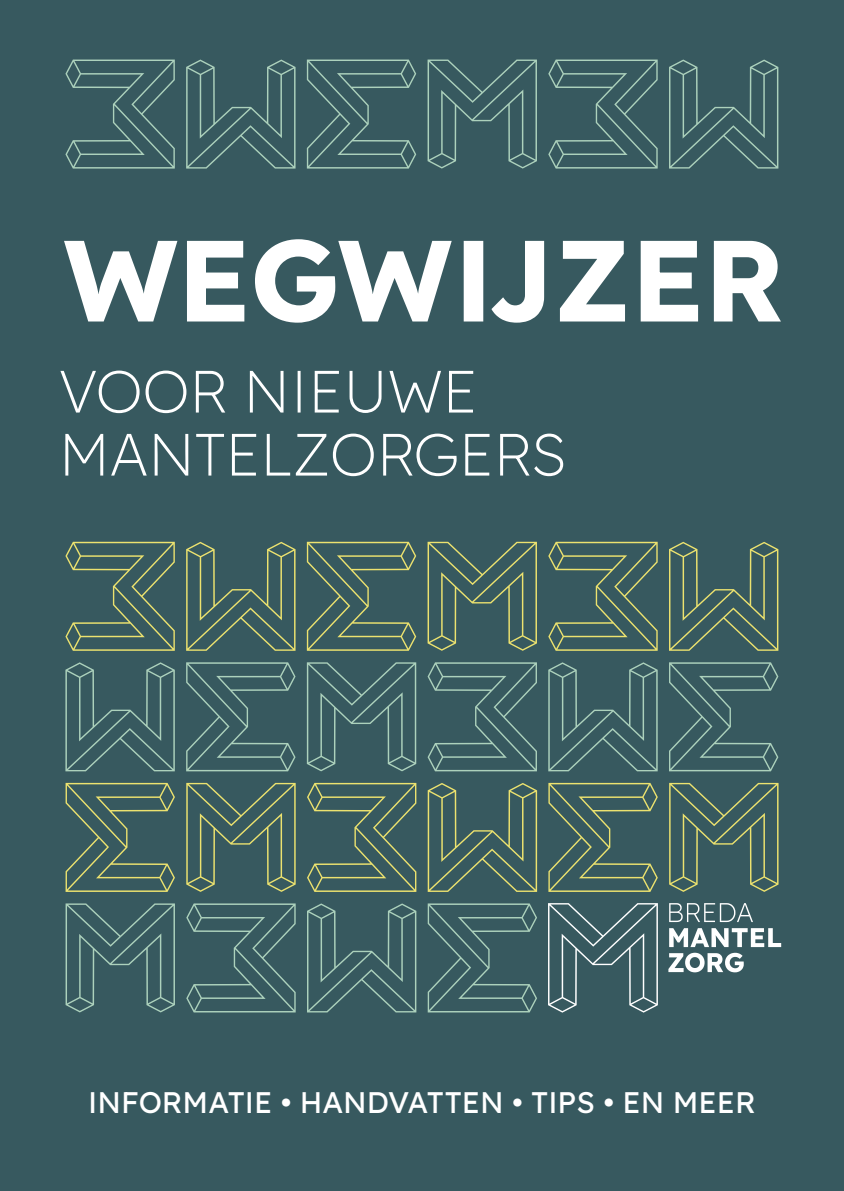
<style>
.page{position:relative;width:844px;height:1191px;background:#fff}
.page>*{position:absolute;margin:0;border:0;box-sizing:border-box;transform-origin:0 0}
.t1{font:700 115.15px "Lexend";letter-spacing:-.01em;color:#fff}
.t2{font:200 59.5px/63px "Lexend";color:#fff}
.t3{font:29.75px "Lexend";color:#fff}
</style>
<div class="page">
<div style="left:0;top:0;width:843px;height:1191px;background:#37595f"></div>
<svg style="left:186px;top:60px;width:109px;height:109px"></svg>
<svg style="left:669px;top:60px;width:109px;height:109px"></svg>
<svg style="left:427px;top:60px;width:110px;height:109px"></svg>
<svg style="left:307px;top:60px;width:109px;height:109px"></svg>
<svg style="left:65px;top:60px;width:110px;height:109px"></svg>
<svg style="left:548px;top:60px;width:109px;height:109px"></svg>
<svg style="left:186px;top:542px;width:109px;height:109px"></svg>
<svg style="left:427px;top:542px;width:110px;height:109px"></svg>
<svg style="left:669px;top:542px;width:109px;height:109px"></svg>
<svg style="left:307px;top:542px;width:109px;height:109px"></svg>
<svg style="left:65px;top:542px;width:110px;height:109px"></svg>
<svg style="left:548px;top:542px;width:109px;height:109px"></svg>
<svg style="left:669px;top:783px;width:109px;height:109px"></svg>
<svg style="left:186px;top:783px;width:109px;height:109px"></svg>
<svg style="left:427px;top:783px;width:110px;height:109px"></svg>
<svg style="left:548px;top:783px;width:109px;height:109px"></svg>
<svg style="left:66px;top:783px;width:109px;height:109px"></svg>
<svg style="left:307px;top:783px;width:109px;height:109px"></svg>
<svg style="left:65px;top:662px;width:110px;height:109px"></svg>
<svg style="left:307px;top:662px;width:109px;height:109px"></svg>
<svg style="left:548px;top:662px;width:109px;height:109px"></svg>
<svg style="left:669px;top:662px;width:109px;height:109px"></svg>
<svg style="left:186px;top:662px;width:109px;height:109px"></svg>
<svg style="left:427px;top:662px;width:110px;height:109px"></svg>
<svg style="left:66px;top:903px;width:109px;height:109px"></svg>
<svg style="left:307px;top:903px;width:109px;height:109px"></svg>
<svg style="left:427px;top:903px;width:110px;height:109px"></svg>
<svg style="left:186px;top:903px;width:109px;height:109px"></svg>
<svg style="left:668px;top:903px;width:113px;height:70px"></svg>
<svg style="left:548px;top:903px;width:109px;height:109px"></svg>
<h1 class="t1" style="left:64px;top:197px;width:722px">WEGWIJZER</h1>
<h2 class="t2" style="left:59px;top:356px;width:508px">VOOR NIEUWE<br>MANTELZORGERS</h2>
<p class="t3" style="left:88px;top:1081px;width:668px">INFORMATIE • HANDVATTEN • TIPS • EN MEER</p>
</div>
